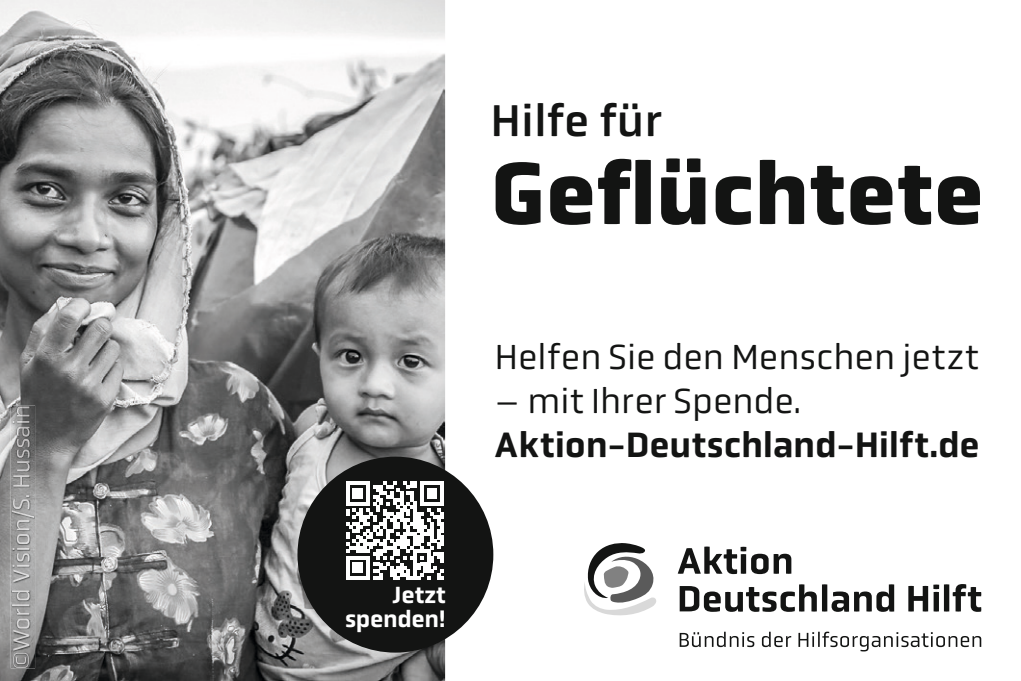
<style>
.page{position:relative;width:1021px;height:681px;background:#fff}
.page>*{position:absolute;margin:0;border:0;box-sizing:border-box;transform-origin:0 0}
.t1{font:700 88.8px "Obvia";color:#131413}
.t2{font:45.6px "Obvia";color:#131413}
.t3{font:36px "Obvia";letter-spacing:-.01em;color:#131413}
.t4{font:500 36px "Obvia";letter-spacing:-.005em;color:#131413}
.t5{font:500 24px/24px "Obvia";letter-spacing:-.015em;color:#fff;text-align:right}
</style>
<div class="page">
<img style="left:0;top:0;width:445px;height:680px">
<img style="left:11px;top:405px;width:24px;height:263px">
<img style="left:12px;top:406px;width:22px;height:261px">
<div style="left:297px;top:456px;width:196px;height:196px;background:#131413;border-radius:50%"></div>
<svg style="left:346px;top:481px;width:98px;height:98px"></svg>
<svg style="left:679px;top:631px;width:75px;height:15px"></svg>
<svg style="left:762px;top:631px;width:29px;height:15px"></svg>
<svg style="left:798px;top:631px;width:39px;height:15px"></svg>
<svg style="left:840px;top:635px;width:9px;height:11px"></svg>
<svg style="left:852px;top:632px;width:80px;height:19px"></svg>
<svg style="left:936px;top:635px;width:8px;height:11px"></svg>
<svg style="left:948px;top:636px;width:33px;height:10px"></svg>
<svg style="left:584px;top:543px;width:72px;height:73px"></svg>
<svg style="left:677px;top:546px;width:114px;height:28px"></svg>
<svg style="left:679px;top:584px;width:137px;height:27px"></svg>
<svg style="left:822px;top:584px;width:72px;height:27px"></svg>
<svg style="left:908px;top:584px;width:73px;height:27px"></svg>
<p class="t2" style="left:490px;top:94px;width:173px">Hilfe für</p>
<h1 class="t1" style="left:490px;top:140px;width:495px">Geflüchtete</h1>
<p class="t3" style="left:494px;top:336px;width:486px">Helfen Sie den Menschen jetzt</p>
<p class="t3" style="left:494px;top:380px;width:307px">– mit Ihrer Spende.</p>
<p class="t4" style="left:494px;top:423px;width:486px">Aktion-Deutschland-Hilft.de</p>
<p class="t5" style="left:345px;top:583px;width:102px">Jetzt spenden!</p>
</div>
